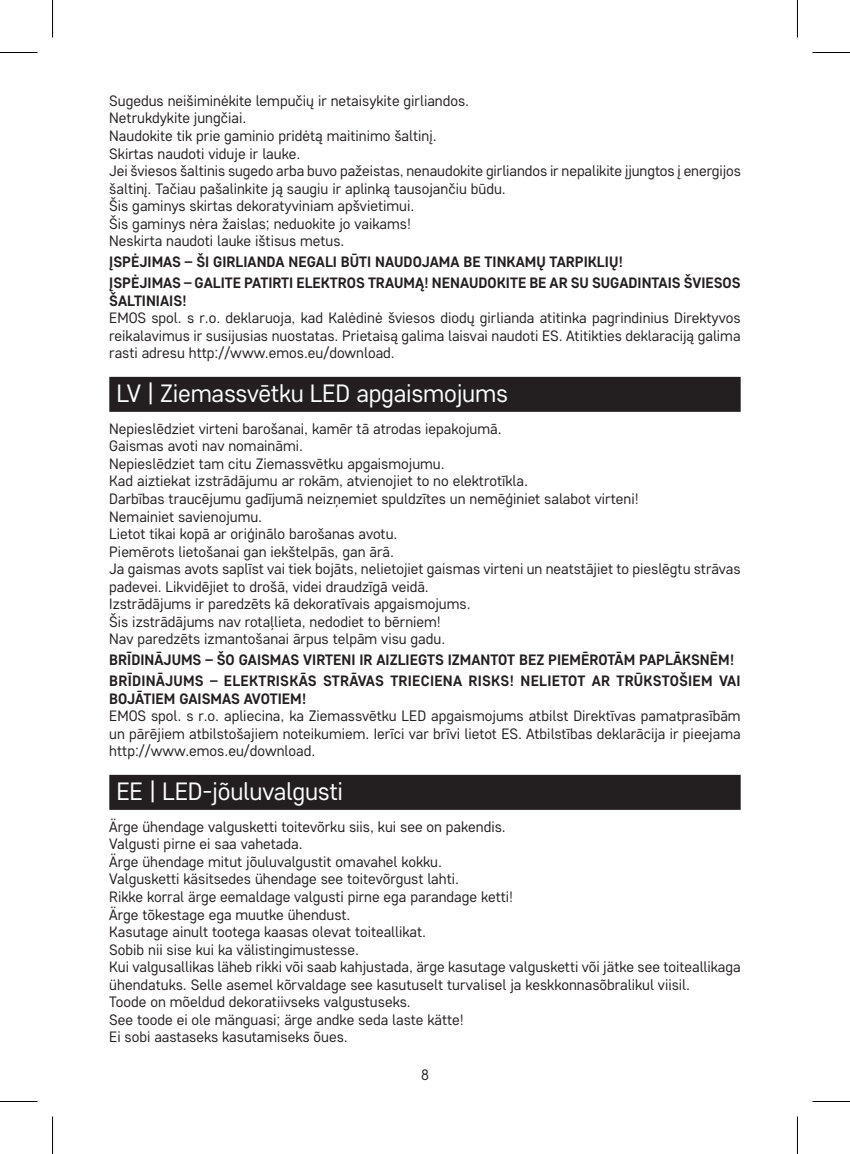
<style>
.page{position:relative;width:850px;height:1154px;background:#fff}
.page>*{position:absolute;margin:0;border:0;box-sizing:border-box;transform-origin:0 0}
.t1{font:25px "Core Sans D35";letter-spacing:-.01em;color:#fff}
.t2{font:15px/17.5px "Core Sans D35";color:#231f20}
.t3{font:700 15px/21px "Core Sans D55";color:#231f20}
</style>
<div class="page">
<div style="left:109px;top:377px;width:631px;height:35px;background:#231f20"></div>
<div style="left:109px;top:775px;width:631px;height:35px;background:#231f20"></div>
<hr style="left:0;top:52px;width:38px;height:1px;background:#000">
<hr style="left:812px;top:52px;width:37px;height:1px;background:#000">
<hr style="left:0;top:1101px;width:38px;height:1px;background:#000">
<hr style="left:812px;top:1101px;width:37px;height:1px;background:#000">
<hr style="left:52px;top:0;width:1px;height:38px;background:#000">
<hr style="left:52px;top:1116px;width:1px;height:38px;background:#000">
<hr style="left:796px;top:0;width:1px;height:38px;background:#000">
<hr style="left:796px;top:1116px;width:1px;height:38px;background:#000">
<p class="t2" style="left:109px;top:91px;width:633px">Sugedus neišiminėkite lempučių ir netaisykite girliandos.<br>Netrukdykite jungčiai.<br>Naudokite tik prie gaminio pridėtą maitinimo šaltinį.<br>Skirtas naudoti viduje ir lauke.<br>Jei šviesos šaltinis sugedo arba buvo pažeistas, nenaudokite girliandos ir nepalikite įjungtos į energijos šaltinį. Tačiau pašalinkite ją saugiu ir aplinką tausojančiu būdu.<br>Šis gaminys skirtas dekoratyviniam apšvietimui.<br>Šis gaminys nėra žaislas; neduokite jo vaikams!<br>Neskirta naudoti lauke ištisus metus.</p>
<p class="t3" style="left:109px;top:251px;width:632px">ĮSPĖJIMAS – ŠI GIRLIANDA NEGALI BŪTI NAUDOJAMA BE TINKAMŲ TARPIKLIŲ!<br>ĮSPĖJIMAS – GALITE PATIRTI ELEKTROS TRAUMĄ! NENAUDOKITE BE AR SU SUGADINTAIS ŠVIESOS</p>
<p class="t3" style="left:109px;top:289px;width:79px">ŠALTINIAIS!</p>
<p class="t2" style="left:109px;top:309px;width:632px;text-align:justify">EMOS spol. s r.o. deklaruoja, kad Kalėdinė šviesos diodų girlianda atitinka pagrindinius Direktyvos reikalavimus ir susijusias nuostatas. Prietaisą galima laisvai naudoti ES. Atitikties deklaraciją galima rasti adresu http://www.emos.eu/download.</p>
<h1 class="t1" style="left:116px;top:377px;width:393px">LV | Ziemassvētku LED apgaismojums</h1>
<p class="t2" style="left:109px;top:419px;width:632px">Nepieslēdziet virteni barošanai, kamēr tā atrodas iepakojumā.<br>Gaismas avoti nav nomaināmi.<br>Nepieslēdziet tam citu Ziemassvētku apgaismojumu.<br>Kad aiztiekat izstrādājumu ar rokām, atvienojiet to no elektrotīkla.<br>Darbības traucējumu gadījumā neizņemiet spuldzītes un nemēģiniet salabot virteni!<br>Nemainiet savienojumu.<br>Lietot tikai kopā ar oriģinālo barošanas avotu.<br>Piemērots lietošanai gan iekštelpās, gan ārā.<br>Ja gaismas avots saplīst vai tiek bojāts, nelietojiet gaismas virteni un neatstājiet to pieslēgtu strāvas padevei. Likvidējiet to drošā, videi draudzīgā veidā.<br>Izstrādājums ir paredzēts kā dekoratīvais apgaismojums.<br>Šis izstrādājums nav rotaļlieta, nedodiet to bērniem!<br>Nav paredzēts izmantošanai ārpus telpām visu gadu.</p>
<p class="t3" style="left:109px;top:649px;width:632px">BRĪDINĀJUMS – ŠO GAISMAS VIRTENI IR AIZLIEGTS IZMANTOT BEZ PIEMĒROTĀM PAPLĀKSNĒM!<br>BRĪDINĀJUMS – ELEKTRISKĀS STRĀVAS TRIECIENA RISKS! NELIETOT AR TRŪKSTOŠIEM VAI</p>
<p class="t3" style="left:109px;top:687px;width:199px">BOJĀTIEM GAISMAS AVOTIEM!</p>
<p class="t2" style="left:109px;top:707px;width:632px;text-align:justify">EMOS spol. s r.o. apliecina, ka Ziemassvētku LED apgaismojums atbilst Direktīvas pamatprasībām un pārējiem atbilstošajiem noteikumiem. Ierīci var brīvi lietot ES. Atbilstības deklarācija ir pieejama http://www.emos.eu/download.</p>
<h1 class="t1" style="left:116px;top:775px;width:228px">EE | LED-jõuluvalgusti</h1>
<p class="t2" style="left:109px;top:817px;width:632px">Ärge ühendage valgusketti toitevõrku siis, kui see on pakendis.<br>Valgusti pirne ei saa vahetada.<br>Ärge ühendage mitut jõuluvalgustit omavahel kokku.<br>Valgusketti käsitsedes ühendage see toitevõrgust lahti.<br>Rikke korral ärge eemaldage valgusti pirne ega parandage ketti!<br>Ärge tõkestage ega muutke ühendust.<br>Kasutage ainult tootega kaasas olevat toiteallikat.<br>Sobib nii sise kui ka välistingimustesse.<br>Kui valgusallikas läheb rikki või saab kahjustada, ärge kasutage valgusketti või jätke see toiteallikaga ühendatuks. Selle asemel kõrvaldage see kasutuselt turvalisel ja keskkonnasõbralikul viisil.<br>Toode on mõeldud dekoratiivseks valgustuseks.<br>See toode ei ole mänguasi; ärge andke seda laste kätte!<br>Ei sobi aastaseks kasutamiseks õues.</p>
<p class="t2" style="left:421px;top:1066px;width:9px">8</p>
</div>
